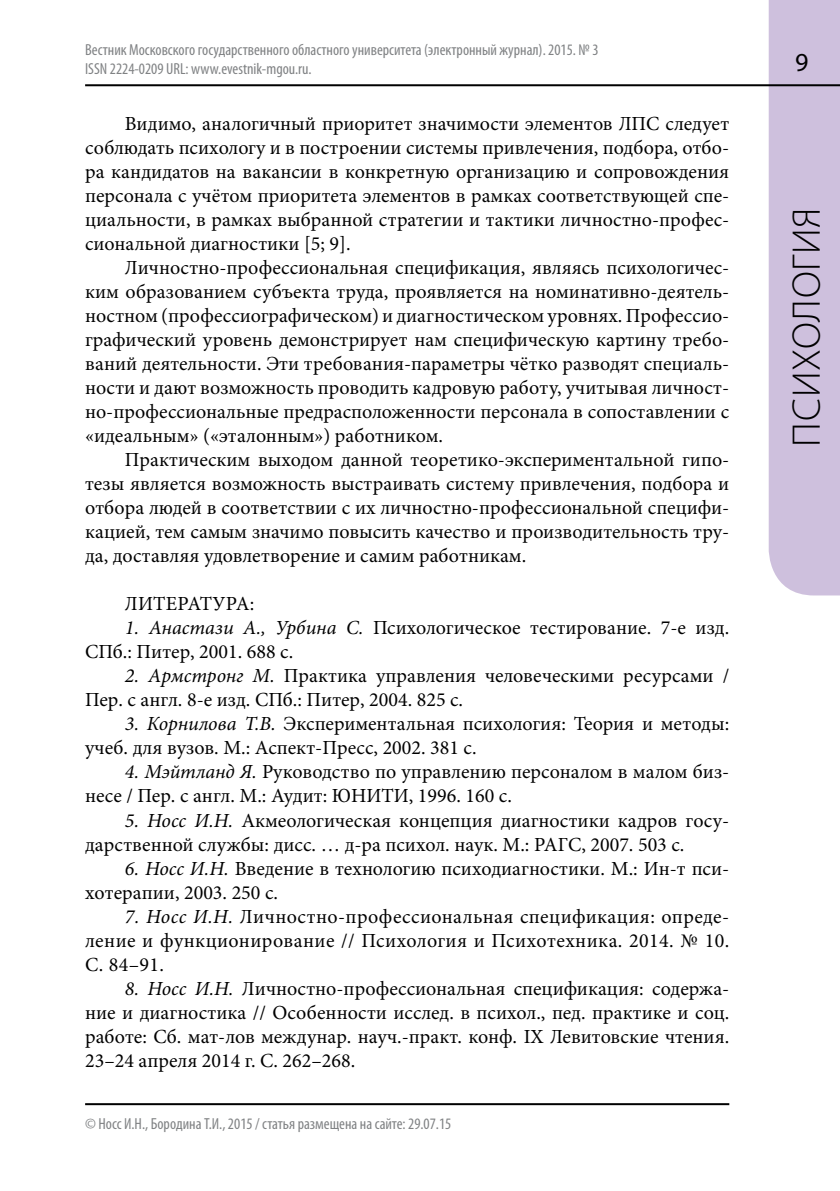
<style>
.page{position:relative;width:840px;height:1191px;background:#fff}
.page>*{position:absolute;margin:0;border:0;box-sizing:border-box;transform-origin:0 0}
.t1{font:300 40px "Myriad Pro";letter-spacing:.02em;color:#000}
.t2{font:20px/24px "Minion Pro";color:#000}
.t3{font:condensed 16px/19.2px "Myriad Pro";color:#808284}
.s1{font-style:italic}
</style>
<div class="page">
<div style="left:768px;top:0;width:71px;height:595px;background:#cec0dd"></div>
<hr style="left:85px;top:84px;width:754px;height:2px;background:#000">
<hr style="left:85px;top:1103px;width:644px;height:2px;background:#000">
<p class="t3" style="left:85px;top:39px;width:514px">Вестник Московского государственного областного университета (электронный журнал). 2015. № 3<br>ISSN 2224-0209 URL: www.evestnik-mgou.ru.</p>
<p class="t2" style="left:85px;top:112px;width:645px;text-align:justify;text-indent:40px">Видимо, аналогичный приоритет значимости элементов ЛПС следует соблюдать психологу и в построении системы привлечения, подбора, отбо&shy;ра кандидатов на вакансии в конкретную организацию и сопровождения персонала с учётом приоритета элементов в рамках соответствующей спе&shy;циальности, в рамках выбранной стратегии и тактики личностно-профес&shy;сиональной диагностики [5; 9].</p>
<p class="t2" style="left:85px;top:256px;width:645px;text-align:justify;text-indent:40px">Личностно-профессиональная спецификация, являясь психологичес&shy;ким образованием субъекта труда, проявляется на номинативно-деятель&shy;ностном (профессиографическом) и диагностическом уровнях. Профессио&shy;графический уровень демонстрирует нам специфическую картину требо&shy;ваний деятельности. Эти требования-параметры чётко разводят специаль&shy;ности и дают возможность проводить кадровую работу, учитывая личност&shy;но-профессиональные предрасположенности персонала в сопоставлении с «идеальным» («эталонным») работником.</p>
<p class="t2" style="left:85px;top:448px;width:645px;text-align:justify;text-indent:40px">Практическим выходом данной теоретико-экспериментальной гипо&shy;тезы является возможность выстраивать систему привлечения, подбора и отбора людей в соответствии с их личностно-профессиональной специфи&shy;кацией, тем самым значимо повысить качество и производительность тру&shy;да, доставляя удовлетворение и самим работникам.</p>
<p class="t2" style="left:125px;top:592px;width:66px">Литература</p>
<p class="t2" style="left:249px;top:592px;width:6px">:</p>
<p class="t2" style="left:85px;top:616px;width:645px;text-indent:40px"><span class="s1">1. Анастази А., Урбина С.</span> Психологическое тестирование. 7-е изд.<br>СПб.: Питер, 2001. 688 с.</p>
<p class="t2" style="left:85px;top:664px;width:645px;text-indent:40px"><span class="s1">2. Армстронг М.</span> Практика управления человеческими ресурсами /<br>Пер. с англ. 8-е изд. СПб.: Питер, 2004. 825 с.</p>
<p class="t2" style="left:85px;top:712px;width:645px;text-indent:40px"><span class="s1">3. Корнилова Т.В.</span> Экспериментальная психология: Теория и методы: учеб. для вузов. М.: Аспект-Пресс, 2002. 381 с.</p>
<p class="t2" style="left:85px;top:760px;width:645px;text-indent:40px"><span class="s1">4. Мэйтланд Я.</span> Руководство по управлению персоналом в малом биз&shy;несе / Пер. с англ. М.: Аудит: ЮНИТИ, 1996. 160 с.</p>
<p class="t2" style="left:85px;top:808px;width:645px;text-indent:40px"><span class="s1">5. Носс И.Н.</span> Акмеологическая концепция диагностики кадров госу&shy;дарственной службы: дисс. … д-ра психол. наук. М.: РАГС, 2007. 503 с.</p>
<p class="t2" style="left:85px;top:856px;width:645px;text-indent:40px"><span class="s1">6. Носс И.Н.</span> Введение в технологию психодиагностики. М.: Ин-т пси&shy;хотерапии, 2003. 250 с.</p>
<p class="t2" style="left:85px;top:904px;width:645px;text-align:justify;text-indent:40px"><span class="s1">7. Носс И.Н.</span> Личностно-профессиональная спецификация: опреде&shy;ление и функционирование // Психология и Психотехника. 2014. № 10.<br>С. 84–91.</p>
<p class="t2" style="left:85px;top:976px;width:645px;text-align:justify;text-indent:40px"><span class="s1">8. Носс И.Н.</span> Личностно-профессиональная спецификация: содержа&shy;ние и диагностика // Особенности исслед. в психол., пед. практике и соц. работе: Сб. мат-лов междунар. науч.-практ. конф. IX Левитовские чтения.<br>23–24 апреля 2014 г. С. 262–268.</p>
<p class="t3" style="left:85px;top:1114px;width:367px">© Носс И.Н., Бородина Т.И., 2015 / статья размещена на сайте: 29.07.15</p>
<h1 class="t1" style="left:782px;top:446px;width:241px;rotate:-90deg">психология</h1>
</div>
